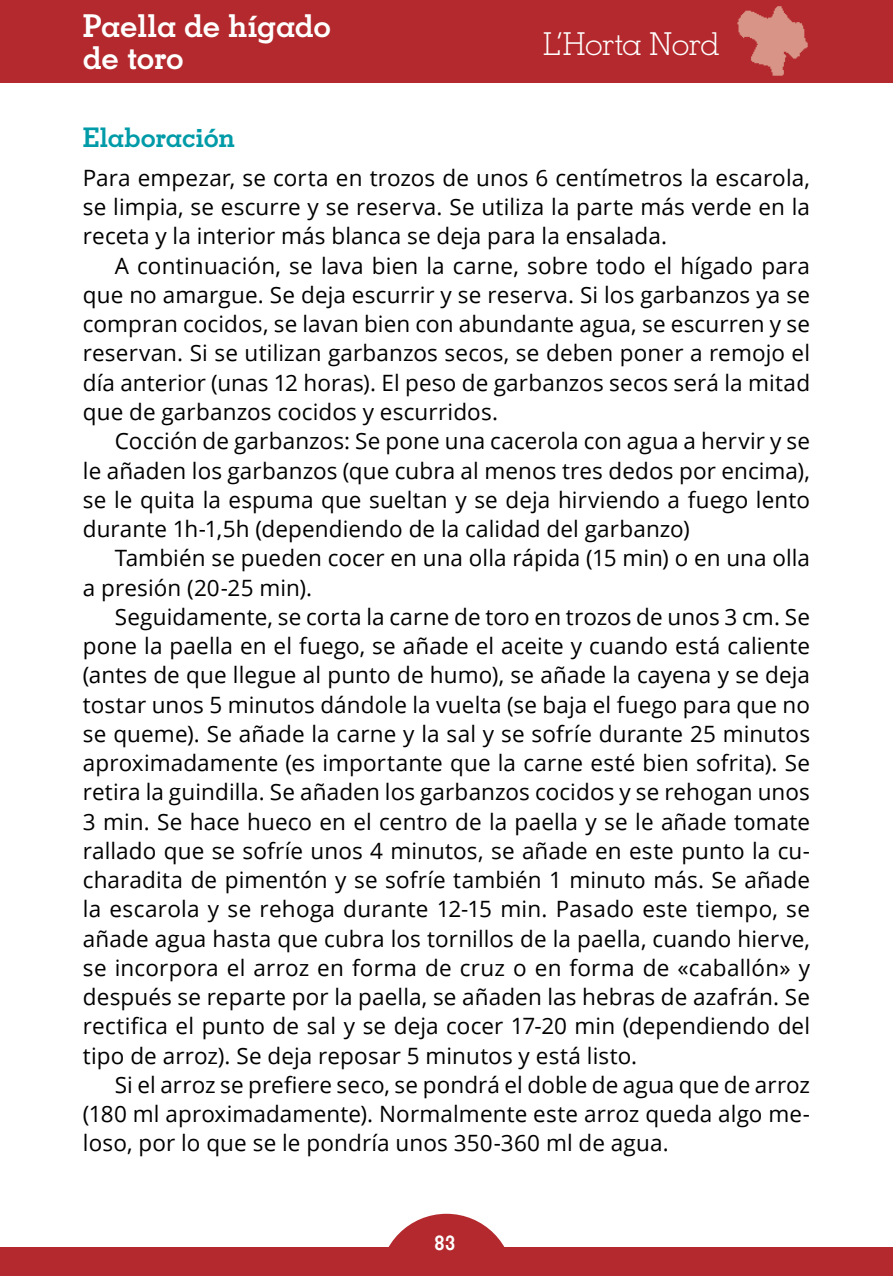
<style>
.page{position:relative;width:893px;height:1276px;background:#fff}
.page>*{position:absolute;margin:0;border:0;box-sizing:border-box;transform-origin:0 0}
.t1{font:700 31.5px/31.5px "Memphis LT Std";letter-spacing:-.015em;color:#fff}
.t2{font:300 31.5px "Memphis LT Std";letter-spacing:-.015em;color:#fff}
.t3{font:700 27px "Memphis LT Std";letter-spacing:-.01em;color:#009ba8}
.t4{font:22.5px/29.2px "Open Sans";letter-spacing:.005em;color:#000;text-align:justify}
.t5{font:700 20.25px "Memphis LT Std";color:#fff}
</style>
<div class="page">
<div style="left:0;top:1247px;width:893px;height:29px;background:#b3292d"></div>
<svg style="left:388px;top:1213px;width:117px;height:34px"></svg>
<div style="left:0;top:0;width:893px;height:83px;background:#b3292d"></div>
<img style="left:737px;top:6px;width:71px;height:70px">
<h1 class="t1" style="left:83px;top:10px;width:250px">Paella de hígado de toro</h1>
<h1 class="t2" style="left:543px;top:24px;width:178px">L’Horta Nord</h1>
<p class="t3" style="left:83px;top:120px;width:154px">Elaboración</p>
<p class="t4" style="left:83px;top:163px;width:729px">Para empezar, se corta en trozos de unos 6 centímetros la escarola, se limpia, se escurre y se reserva. Se utiliza la parte más verde en la receta y la interior más blanca se deja para la ensalada.</p>
<p class="t4" style="left:83px;top:250px;width:729px;text-indent:32px">A continuación, se lava bien la carne, sobre todo el hígado para que no amargue. Se deja escurrir y se reserva. Si los garbanzos ya se compran cocidos, se lavan bien con abundante agua, se escurren y se reservan. Si se utilizan garbanzos secos, se deben poner a remojo el día anterior (unas 12 horas). El peso de garbanzos secos será la mitad que de garbanzos cocidos y escurridos.</p>
<p class="t4" style="left:83px;top:426px;width:729px;text-indent:32px">Cocción de garbanzos: Se pone una cacerola con agua a hervir y se le añaden los garbanzos (que cubra al menos tres dedos por encima), se le quita la espuma que sueltan y se deja hirviendo a fuego lento durante 1h-1,5h (dependiendo de la calidad del garbanzo)</p>
<p class="t4" style="left:83px;top:543px;width:729px;text-indent:32px">También se pueden cocer en una olla rápida (15 min) o en una olla a presión (20-25 min).</p>
<p class="t4" style="left:83px;top:601px;width:729px;text-indent:32px">Seguidamente, se corta la carne de toro en trozos de unos 3 cm. Se pone la paella en el fuego, se añade el aceite y cuando está caliente (antes de que llegue al punto de humo), se añade la cayena y se deja tostar unos 5 minutos dándole la vuelta (se baja el fuego para que no se queme). Se añade la carne y la sal y se sofríe durante 25 minutos aproximadamente (es importante que la carne esté bien sofrita). Se retira la guindilla. Se añaden los garbanzos cocidos y se rehogan unos 3 min. Se hace hueco en el centro de la paella y se le añade tomate rallado que se sofríe unos 4 minutos, se añade en este punto la cu&shy;charadita de pimentón y se sofríe también 1 minuto más. Se añade la escarola y se rehoga durante 12-15 min. Pasado este tiempo, se añade agua hasta que cubra los tornillos de la paella, cuando hierve, se incorpora el arroz en forma de cruz o en forma de «caballón» y después se reparte por la paella, se añaden las hebras de azafrán. Se rectifica el punto de sal y se deja cocer 17-20 min (dependiendo del tipo de arroz). Se deja reposar 5 minutos y está listo.</p>
<p class="t4" style="left:83px;top:1069px;width:729px;text-indent:32px">Si el arroz se prefiere seco, se pondrá el doble de agua que de arroz (180 ml aproximadamente). Normalmente este arroz queda algo me&shy;loso, por lo que se le pondría unos 350-360 ml de agua.</p>
<p class="t5" style="left:434px;top:1229px;width:22px">83</p>
</div>
